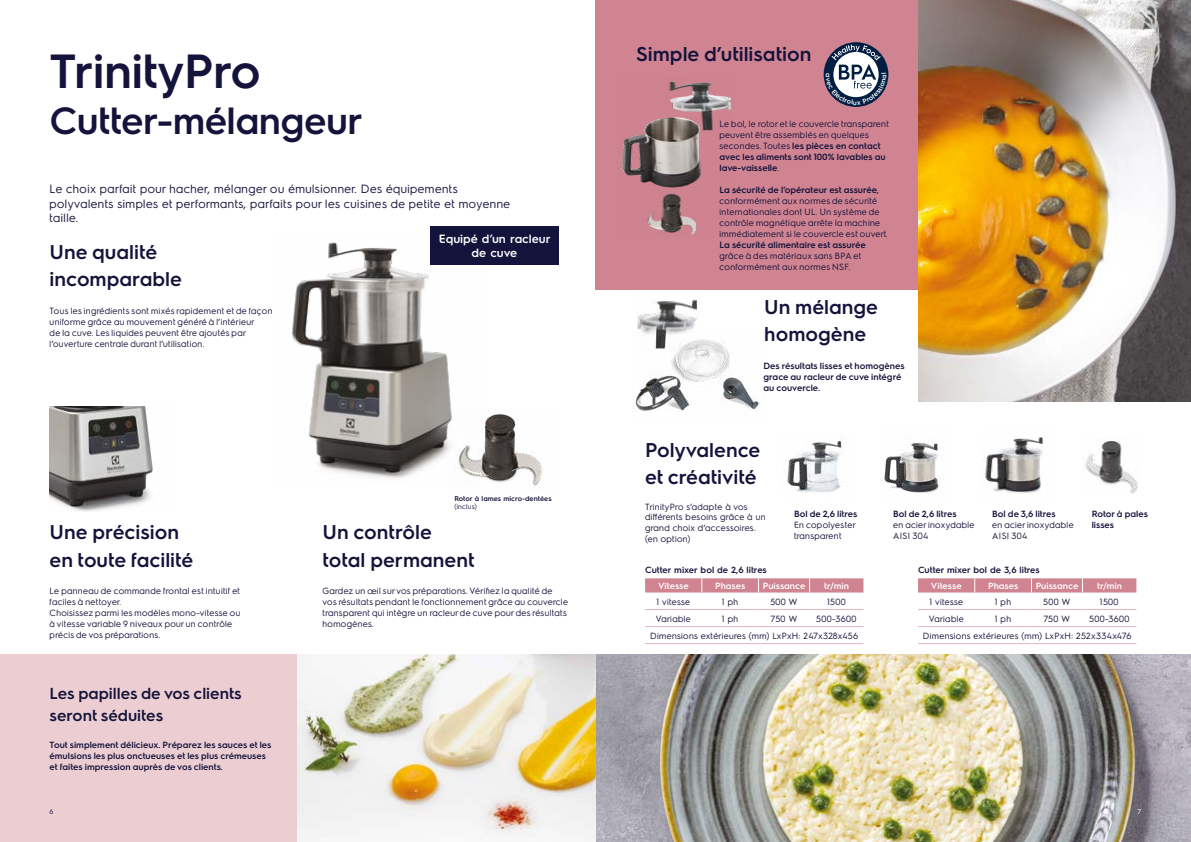
<style>
.page{position:relative;width:1191px;height:842px;background:#fff}
.page>*{position:absolute;margin:0;border:0;box-sizing:border-box;transform-origin:0 0}
.t1{font:600 48px "Electrolux Sans";letter-spacing:-.015em;color:#14133b}
.t2{font:600 38px "Electrolux Sans";letter-spacing:-.015em;color:#14133b}
.t3{font:600 20px/27.5px "Electrolux Sans";color:#14133b}
.t4{font:600 16px/22px "Electrolux Sans";color:#14133b}
.t5{font:12px/14.4px "Electrolux Sans";color:#14133b}
.t6{font:600 12px/14.4px "Electrolux Sans";color:#fff;text-align:center}
.t7{font:9px/11px "Electrolux Sans";color:#14133b}
.t8{font:600 9px/11px "Electrolux Sans";color:#14133b}
.t9{font:600 9px "Electrolux Sans";color:#fff}
.t10{font:600 7px "Electrolux Sans";color:#14133b}
.t11{font:7px "Electrolux Sans";color:#14133b}
.t12{font:7px "Electrolux Sans";color:#fff}
.s1{font-weight:600}
</style>
<div class="page">
<div style="left:0;top:655px;width:298px;height:187px;background:#ecced2"></div>
<img style="left:298px;top:655px;width:893px;height:187px">
<img style="left:632px;top:339px;width:133px;height:73px">
<img style="left:636px;top:289px;width:66px;height:61px">
<img style="left:50px;top:407px;width:103px;height:104px">
<img style="left:918px;top:0;width:273px;height:402px">
<img style="left:981px;top:437px;width:65px;height:56px">
<img style="left:881px;top:437px;width:63px;height:56px">
<img style="left:785px;top:435px;width:60px;height:58px">
<img style="left:1082px;top:438px;width:56px;height:56px">
<img style="left:292px;top:240px;width:195px;height:238px">
<div style="left:430px;top:226px;width:128px;height:38px;background:#14133b"></div>
<svg style="left:645px;top:578px;width:218px;height:14px;background:#d18795"></svg>
<hr style="left:645px;top:609px;width:57px;height:1px;background:#e2b6bc">
<hr style="left:702px;top:609px;width:56px;height:1px;background:#e2b6bc">
<hr style="left:758px;top:609px;width:51px;height:1px;background:#e2b6bc">
<hr style="left:809px;top:609px;width:54px;height:1px;background:#e2b6bc">
<hr style="left:645px;top:626px;width:57px;height:1px;background:#e2b6bc">
<hr style="left:702px;top:626px;width:56px;height:1px;background:#e2b6bc">
<hr style="left:758px;top:626px;width:51px;height:1px;background:#e2b6bc">
<hr style="left:809px;top:626px;width:54px;height:1px;background:#e2b6bc">
<hr style="left:645px;top:643px;width:57px;height:1px;background:#e2b6bc">
<hr style="left:702px;top:643px;width:56px;height:1px;background:#e2b6bc">
<hr style="left:758px;top:643px;width:51px;height:1px;background:#e2b6bc">
<hr style="left:809px;top:643px;width:54px;height:1px;background:#e2b6bc">
<svg style="left:918px;top:578px;width:218px;height:14px;background:#d18795"></svg>
<hr style="left:918px;top:609px;width:56px;height:1px;background:#e2b6bc">
<hr style="left:974px;top:609px;width:57px;height:1px;background:#e2b6bc">
<hr style="left:1031px;top:609px;width:51px;height:1px;background:#e2b6bc">
<hr style="left:1082px;top:609px;width:54px;height:1px;background:#e2b6bc">
<hr style="left:918px;top:626px;width:56px;height:1px;background:#e2b6bc">
<hr style="left:974px;top:626px;width:57px;height:1px;background:#e2b6bc">
<hr style="left:1031px;top:626px;width:51px;height:1px;background:#e2b6bc">
<hr style="left:1082px;top:626px;width:54px;height:1px;background:#e2b6bc">
<hr style="left:918px;top:643px;width:56px;height:1px;background:#e2b6bc">
<hr style="left:974px;top:643px;width:57px;height:1px;background:#e2b6bc">
<hr style="left:1031px;top:643px;width:51px;height:1px;background:#e2b6bc">
<hr style="left:1082px;top:643px;width:54px;height:1px;background:#e2b6bc">
<img style="left:446px;top:409px;width:98px;height:80px">
<div style="left:596px;top:0;width:322px;height:289px;background:#d08391"></div>
<img style="left:618px;top:81px;width:114px;height:154px">
<svg style="left:823px;top:42px;width:65px;height:65px"></svg>
<h1 class="t1" style="left:50px;top:38px;width:213px">TrinityPro</h1>
<h2 class="t2" style="left:50px;top:94px;width:315px">Cutter-mélangeur</h2>
<h3 class="t5" style="left:50px;top:181px;width:462px">Le choix parfait pour hacher, mélanger ou émulsionner. Des équipements polyvalents simples et performants, parfaits pour les cuisines de petite et moyenne taille.</h3>
<h3 class="t3" style="left:50px;top:237px;width:134px">Une qualité incomparable</h3>
<p class="t7" style="left:50px;top:304px;width:225px">Tous les ingrédients sont mixés rapidement et de façon uniforme grâce au mouvement généré à l’intérieur<br>de la cuve. Les liquides peuvent être ajoutés par l’ouverture centrale durant l’utilisation.</p>
<h3 class="t6" style="left:439px;top:230px;width:113px">Equipé d’un racleur de cuve</h3>
<h3 class="t3" style="left:50px;top:517px;width:145px">Une précision en toute facilité</h3>
<p class="t10" style="left:454px;top:493px;width:99px">Rotor à lames micro-dentées</p>
<p class="t11" style="left:454px;top:502px;width:24px">(inclus)</p>
<h3 class="t3" style="left:322px;top:517px;width:153px">Un contrôle total permanent</h3>
<p class="t7" style="left:50px;top:585px;width:193px">Le panneau de commande frontal est intuitif et faciles à nettoyer.<br>Choisissez parmi les modèles mono-vitesse ou à vitesse variable 9 niveaux pour un contrôle précis de vos préparations.</p>
<p class="t7" style="left:322px;top:585px;width:247px">Gardez un œil sur vos préparations. Vérifiez la qualité de vos résultats pendant le fonctionnement grâce au couvercle transparent qui intègre un racleur de cuve pour des résultats homogènes.</p>
<h3 class="t4" style="left:50px;top:681px;width:193px">Les papilles de vos clients seront séduites</h3>
<p class="t8" style="left:50px;top:739px;width:223px">Tout simplement délicieux. Préparez les sauces et les émulsions les plus onctueuses et les plus crémeuses et faites impression auprès de vos clients.</p>
<h3 class="t3" style="left:636px;top:39px;width:177px">Simple d’utilisation</h3>
<p class="t7" style="left:719px;top:117px;width:171px">Le bol, le rotor et le couvercle transparent peuvent être assemblés en quelques secondes. Toutes <span class="s1">les pièces en contact avec les aliments sont 100% lavables au lave-vaisselle</span>.</p>
<p class="t7" style="left:719px;top:183px;width:170px"><span class="s1">La sécurité de l’opérateur est assurée</span>, conformément aux normes de sécurité internationales dont UL. Un système de contrôle magnétique arrête la machine immédiatement si le couvercle est ouvert.</p>
<p class="t8" style="left:719px;top:238px;width:148px">La sécurité alimentaire est assurée</p>
<p class="t7" style="left:719px;top:249px;width:143px">grâce à des matériaux sans BPA et conformément aux normes NSF.</p>
<h3 class="t3" style="left:764px;top:292px;width:115px">Un mélange homogène</h3>
<p class="t8" style="left:763px;top:359px;width:143px">Des résultats lisses et homogènes grace au racleur de cuve intégré au couvercle.</p>
<h3 class="t3" style="left:645px;top:435px;width:117px">Polyvalence et créativité</h3>
<p class="t7" style="left:645px;top:500px;width:122px">TrinityPro s’adapte à vos différents besoins grâce à un grand choix d’accessoires. (en option)</p>
<p class="t8" style="left:794px;top:508px;width:65px">Bol de 2,6 litres</p>
<p class="t7" style="left:794px;top:519px;width:63px">En copolyester transparent</p>
<p class="t8" style="left:893px;top:508px;width:65px">Bol de 2,6 litres</p>
<p class="t7" style="left:893px;top:519px;width:83px">en acier inoxydable<br>AISI 304</p>
<p class="t8" style="left:992px;top:508px;width:65px">Bol de 3,6 litres</p>
<p class="t7" style="left:992px;top:519px;width:83px">en acier inoxydable<br>AISI 304</p>
<p class="t8" style="left:1091px;top:508px;width:58px">Rotor à pales lisses</p>
<p class="t8" style="left:645px;top:564px;width:123px">Cutter mixer bol de 2,6 litres</p>
<p class="t9" style="left:658px;top:580px;width:32px">Vitesse</p>
<p class="t9" style="left:715px;top:580px;width:32px">Phases</p>
<p class="t9" style="left:762px;top:580px;width:44px">Puissance</p>
<p class="t9" style="left:824px;top:580px;width:26px">tr/min</p>
<p class="t7" style="left:656px;top:595px;width:36px">1 vitesse</p>
<p class="t7" style="left:722px;top:595px;width:18px">1 ph</p>
<p class="t7" style="left:770px;top:595px;width:29px">500 W</p>
<p class="t7" style="left:827px;top:595px;width:20px">1500</p>
<p class="t7" style="left:656px;top:612px;width:37px">Variable</p>
<p class="t7" style="left:722px;top:612px;width:18px">1 ph</p>
<p class="t7" style="left:770px;top:612px;width:28px">750 W</p>
<p class="t7" style="left:650px;top:609px;width:210px;line-height:17px;text-align:right">500-3600<br>Dimensions extérieures (mm) LxPxH: 247x328x456</p>
<p class="t8" style="left:918px;top:564px;width:123px">Cutter mixer bol de 3,6 litres</p>
<p class="t9" style="left:931px;top:580px;width:32px">Vitesse</p>
<p class="t9" style="left:988px;top:580px;width:32px">Phases</p>
<p class="t9" style="left:1035px;top:580px;width:44px">Puissance</p>
<p class="t9" style="left:1097px;top:580px;width:26px">tr/min</p>
<p class="t7" style="left:929px;top:595px;width:36px">1 vitesse</p>
<p class="t7" style="left:994px;top:595px;width:18px">1 ph</p>
<p class="t7" style="left:1043px;top:595px;width:29px">500 W</p>
<p class="t7" style="left:1100px;top:595px;width:20px">1500</p>
<p class="t7" style="left:928px;top:612px;width:37px">Variable</p>
<p class="t7" style="left:994px;top:612px;width:18px">1 ph</p>
<p class="t7" style="left:1043px;top:612px;width:28px">750 W</p>
<p class="t7" style="left:923px;top:609px;width:210px;line-height:17px;text-align:right">500-3600<br>Dimensions extérieures (mm) LxPxH: 252x334x476</p>
<p class="t11" style="left:50px;top:807px;width:6px">6</p>
<p class="t12" style="left:1137px;top:807px;width:6px">7</p>
</div>
